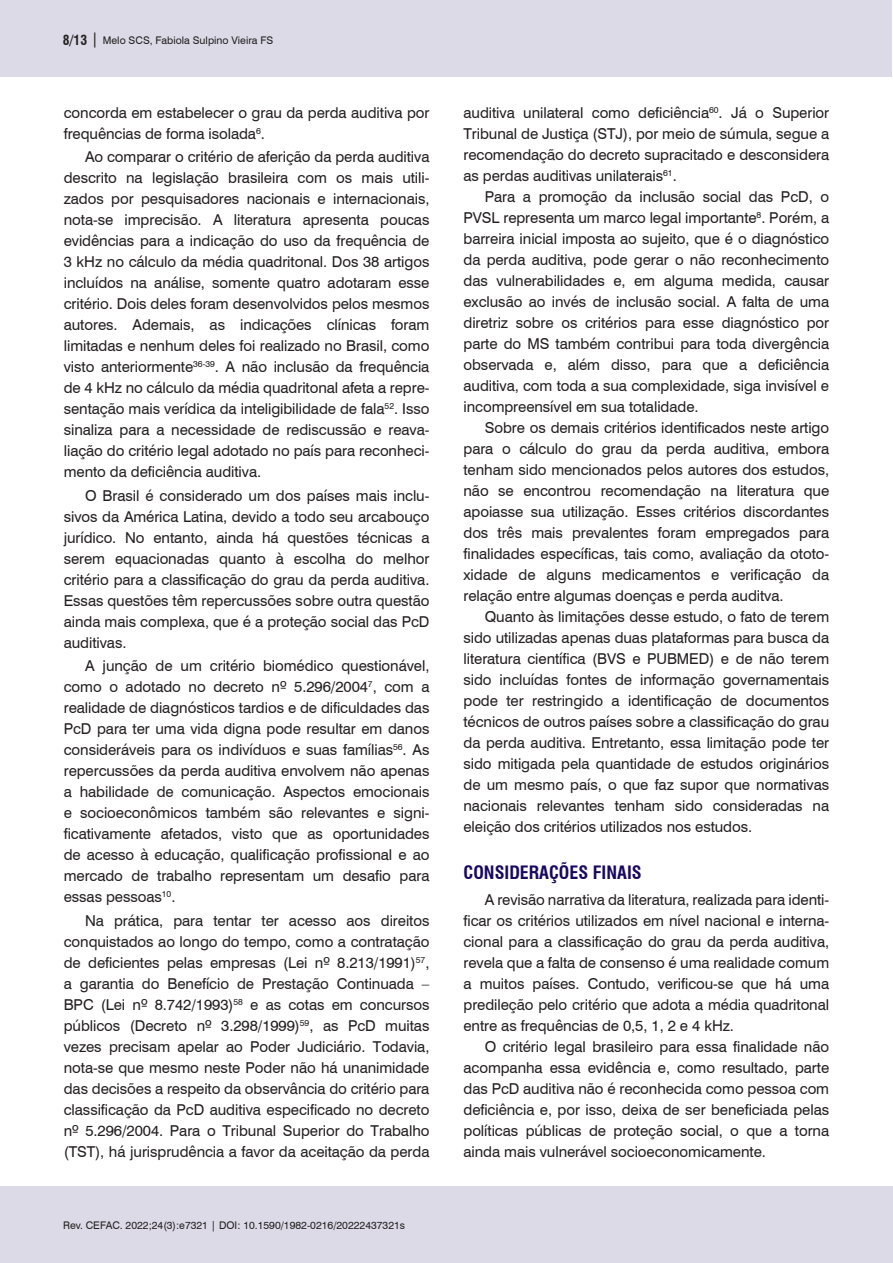
<style>
.page{position:relative;width:893px;height:1263px;background:#fff}
.page>*{position:absolute;margin:0;border:0;box-sizing:border-box;transform-origin:0 0}
.Nivel_1{font:700 condensed 18px "Swiss 721 BT";color:#18085f}
.Corpo_do_texto{font:15px/21px "Swiss 721 BT";letter-spacing:-.005em;color:#231f20;text-align:justify}
.t1{font:10.5px "Swiss 721 BT";color:#231f20}
.s1{font-weight:700;font-stretch:condensed;font-size:13.5px}
.s2{font-size:15px}
</style>
<div class="page">
<div style="left:0;top:1186px;width:892px;height:77px;background:#dcdae7"></div>
<div style="left:0;top:0;width:892px;height:77px;background:#dcdae7"></div>
<p class="t1" style="left:63px;top:33px;width:212px"><span class="s1">8/13</span> <span class="s2">|</span> Melo SCS, Fabiola Sulpino Vieira FS</p>
<p class="Corpo_do_texto" style="left:64px;top:101px;width:367px">concorda em estabelecer o grau da perda auditiva por frequências de forma isolada<sup>6</sup>.</p>
<p class="Corpo_do_texto" style="left:64px;top:146px;width:367px;text-indent:21px">Ao comparar o critério de aferição da perda auditiva descrito na legislação brasileira com os mais utili&shy;zados por pesquisadores nacionais e internacionais, nota-se imprecisão. A literatura apresenta poucas evidências para a indicação do uso da frequência de 3 kHz no cálculo da média quadritonal. Dos 38 artigos incluídos na análise, somente quatro adotaram esse critério. Dois deles foram desenvolvidos pelos mesmos autores. Ademais, as indicações clínicas foram limitadas e nenhum deles foi realizado no Brasil, como visto anteriormente<sup>36-39</sup>. A não inclusão da frequência de 4 kHz no cálculo da média quadritonal afeta a repre&shy;sentação mais verídica da inteligibilidade de fala<sup>52</sup>. Isso sinaliza para a necessidade de rediscussão e reava&shy;liação do critério legal adotado no país para reconheci&shy;mento da deficiência auditiva.</p>
<p class="Corpo_do_texto" style="left:64px;top:484px;width:367px;text-indent:21px">O Brasil é considerado um dos países mais inclu&shy;sivos da América Latina, devido a todo seu arcabouço jurídico. No entanto, ainda há questões técnicas a serem equacionadas quanto à escolha do melhor critério para a classificação do grau da perda auditiva.<br>Essas questões têm repercussões sobre outra questão ainda mais complexa, que é a proteção social das PcD auditivas.</p>
<p class="Corpo_do_texto" style="left:64px;top:655px;width:367px;text-indent:21px">A junção de um critério biomédico questionável, como o adotado no decreto nº 5.296/2004<sup>7</sup>, com a realidade de diagnósticos tardios e de dificuldades das PcD para ter uma vida digna pode resultar em danos consideráveis para os indivíduos e suas famílias<sup>56</sup>. As repercussões da perda auditiva envolvem não apenas a habilidade de comunicação. Aspectos emocionais e socioeconômicos também são relevantes e signi&shy;ficativamente afetados, visto que as oportunidades de acesso à educação, qualificação profissional e ao mercado de trabalho representam um desafio para essas pessoas<sup>10</sup>.</p>
<p class="Corpo_do_texto" style="left:64px;top:909px;width:367px;text-indent:21px">Na prática, para tentar ter acesso aos direitos conquistados ao longo do tempo, como a contratação de deficientes pelas empresas (Lei nº 8.213/1991)<sup>57</sup>, a garantia do Benefício de Prestação Continuada – BPC (Lei nº 8.742/1993)<sup>58</sup> e as cotas em concursos públicos (Decreto nº 3.298/1999)<sup>59</sup>, as PcD muitas vezes precisam apelar ao Poder Judiciário. Todavia, nota-se que mesmo neste Poder não há unanimidade das decisões a respeito da observância do critério para classificação da PcD auditiva especificado no decreto nº 5.296/2004. Para o Tribunal Superior do Trabalho (TST), há jurisprudência a favor da aceitação da perda</p>
<p class="t1" style="left:63px;top:1218px;width:344px">Rev. CEFAC. 2022;24(3):e7321 | DOI: 10.1590/1982-0216/20222437321s</p>
<p class="Corpo_do_texto" style="left:463px;top:101px;width:367px">auditiva unilateral como deficiência<sup>60</sup>. Já o Superior Tribunal de Justiça (STJ), por meio de súmula, segue a recomendação do decreto supracitado e desconsidera as perdas auditivas unilaterais<sup>61</sup>.</p>
<p class="Corpo_do_texto" style="left:463px;top:185px;width:367px;text-indent:21px">Para a promoção da inclusão social das PcD, o PVSL representa um marco legal importante<sup>8</sup>. Porém, a barreira inicial imposta ao sujeito, que é o diagnóstico da perda auditiva, pode gerar o não reconhecimento das vulnerabilidades e, em alguma medida, causar exclusão ao invés de inclusão social. A falta de uma diretriz sobre os critérios para esse diagnóstico por parte do MS também contribui para toda divergência observada e, além disso, para que a deficiência auditiva, com toda a sua complexidade, siga invisível e incompreensível em sua totalidade.</p>
<p class="Corpo_do_texto" style="left:463px;top:416px;width:367px;text-indent:21px">Sobre os demais critérios identificados neste artigo para o cálculo do grau da perda auditiva, embora tenham sido mencionados pelos autores dos estudos, não se encontrou recomendação na literatura que apoiasse sua utilização. Esses critérios discordantes dos três mais prevalentes foram empregados para finalidades específicas, tais como, avaliação da ototo&shy;xidade de alguns medicamentos e verificação da relação entre algumas doenças e perda auditva.</p>
<p class="Corpo_do_texto" style="left:463px;top:606px;width:367px;text-indent:21px">Quanto às limitações desse estudo, o fato de terem sido utilizadas apenas duas plataformas para busca da literatura científica (BVS e PUBMED) e de não terem sido incluídas fontes de informação governamentais pode ter restringido a identificação de documentos técnicos de outros países sobre a classificação do grau da perda auditiva. Entretanto, essa limitação pode ter sido mitigada pela quantidade de estudos originários de um mesmo país, o que faz supor que normativas nacionais relevantes tenham sido consideradas na eleição dos critérios utilizados nos estudos.</p>
<p class="Nivel_1" style="left:463px;top:862px;width:180px">CONSIDERAÇÕES FINAIS</p>
<p class="Corpo_do_texto" style="left:463px;top:888px;width:367px;text-indent:21px">A revisão narrativa da literatura, realizada para identi&shy;ficar os critérios utilizados em nível nacional e interna&shy;cional para a classificação do grau da perda auditiva, revela que a falta de consenso é uma realidade comum a muitos países. Contudo, verificou-se que há uma predileção pelo critério que adota a média quadritonal entre as frequências de 0,5, 1, 2 e 4 kHz.</p>
<p class="Corpo_do_texto" style="left:463px;top:1035px;width:367px;text-indent:21px">O critério legal brasileiro para essa finalidade não acompanha essa evidência e, como resultado, parte das PcD auditiva não é reconhecida como pessoa com deficiência e, por isso, deixa de ser beneficiada pelas políticas públicas de proteção social, o que a torna ainda mais vulnerável socioeconomicamente.</p>
</div>
